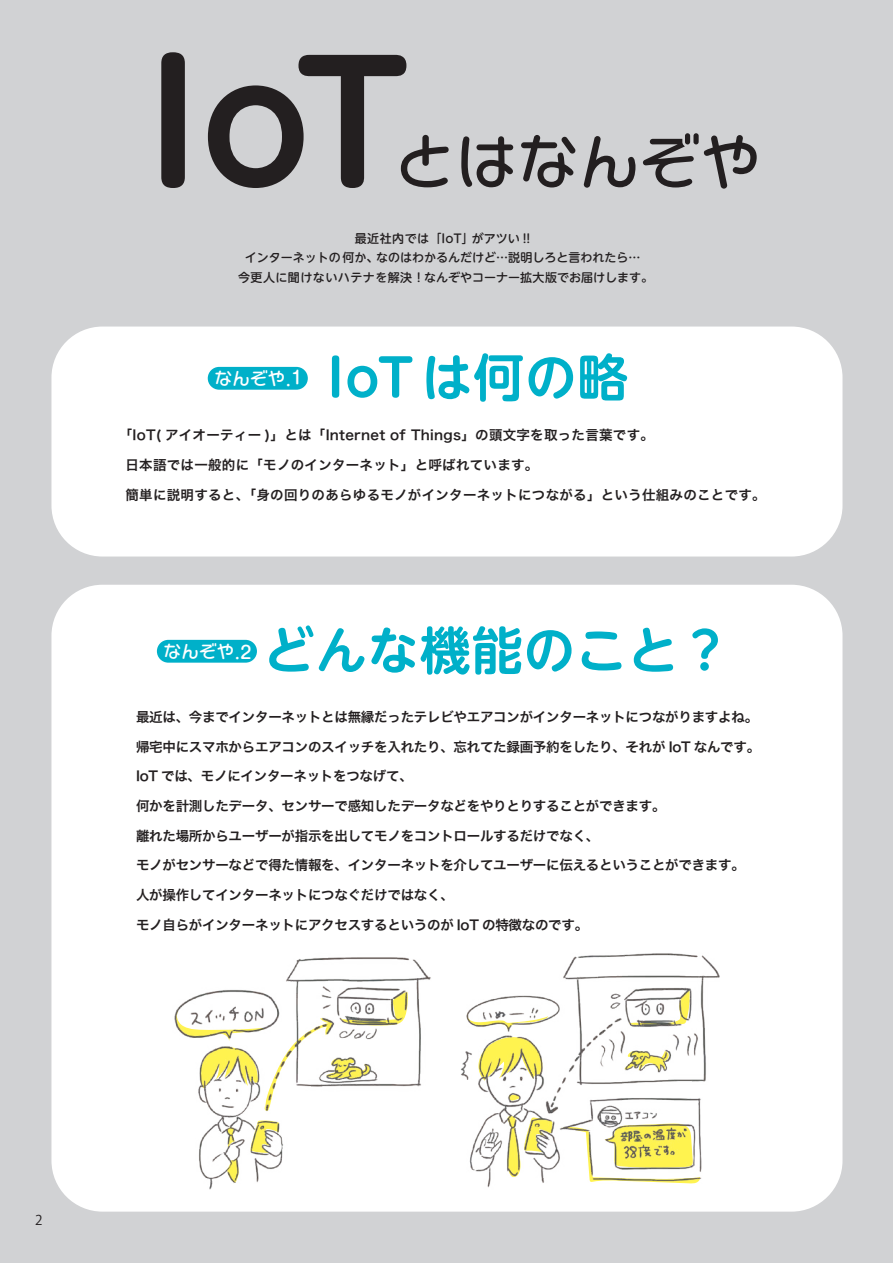
<style>
.page{position:relative;width:893px;height:1263px;background:#d1d2d4}
.page>*{position:absolute;margin:0;border:0;box-sizing:border-box;transform-origin:0 0}
.t1{font:700 163.5px "UD Shin M Go Pro De";color:#231f20}
.t2{font:500 60px "Kamo Lime Std";letter-spacing:.02em;color:#231f20}
.t3{font:700 51px "UD Shin M Go Pro De";letter-spacing:.02em;color:#00b0c9}
.t4{font:500 17.55px "Kamo Lime Std";letter-spacing:.02em;color:#fff}
.t5{font:13.5px/29.5px "Hira Kaku Std N W6";letter-spacing:-.02em;color:#231f20}
.t6{font:13.5px/29.5px "Hira Kaku Std N W6";letter-spacing:.02em;color:#231f20}
.t7{font:13.5px "Koz Go Pro";color:#231f20}
.t8{font:500 12px/19.2px "UD Shin M Go Pro";color:#231f20;text-align:center}
</style>
<div class="page">
<div style="left:51px;top:327px;width:791px;height:229px;background:#fff;border-radius:51px"></div>
<div style="left:51px;top:585px;width:791px;height:626px;background:#fff;border-radius:51px"></div>
<div style="left:208px;top:367px;width:100px;height:23px;background:#00b0c9;border-radius:11px"></div>
<div style="left:157px;top:640px;width:100px;height:23px;background:#00b0c9;border-radius:11px"></div>
<img style="left:174px;top:953px;width:546px;height:237px">
<h1 class="t1" style="left:146px;top:-10px;width:266px">IoT</h1>
<h2 class="t2" style="left:395px;top:117px;width:367px">とはなんぞや</h2>
<p class="t8" style="left:238px;top:228px;width:416px">最近社内では「IoT」がアツい !!<br>インターネットの何か、なのはわかるんだけど…説明しろと言われたら…<br>今更人に聞けないハテナを解決！なんぞやコーナー拡大版でお届けします。</p>
<h3 class="t3" style="left:327px;top:336px;width:303px">IoTは何の略</h3>
<p class="t6" style="left:126px;top:421px;width:642px;text-indent:-7px">「IoT( アイオーティー )」とは「Internet of Things」の頭文字を取った言葉です。<br>日本語では一般的に「モノのインターネット」と呼ばれています。<br>簡単に説明すると、「身の回りのあらゆるモノがインターネットにつながる」という仕組みのことです。</p>
<p class="t4" style="left:214px;top:365px;width:90px">なんぞや.1</p>
<h3 class="t3" style="left:264px;top:609px;width:469px">どんな機能のこと？</h3>
<p class="t5" style="left:136px;top:703px;width:626px">最近は、今までインターネットとは無縁だったテレビやエアコンがインターネットにつながりますよね。帰宅中にスマホからエアコンのスイッチを入れたり、忘れてた録画予約をしたり、それが IoT なんです。IoT では、モノにインターネットをつなげて、<br>何かを計測したデータ、センサーで感知したデータなどをやりとりすることができます。<br>離れた場所からユーザーが指示を出してモノをコントロールするだけでなく、<br>モノがセンサーなどで得た情報を、インターネットを介してユーザーに伝えるということができます。人が操作してインターネットにつなぐだけではなく、<br>モノ自らがインターネットにアクセスするというのが IoT の特徴なのです。</p>
<p class="t4" style="left:163px;top:638px;width:90px">なんぞや.2</p>
<p class="t7" style="left:35px;top:1212px;width:9px">2</p>
</div>
